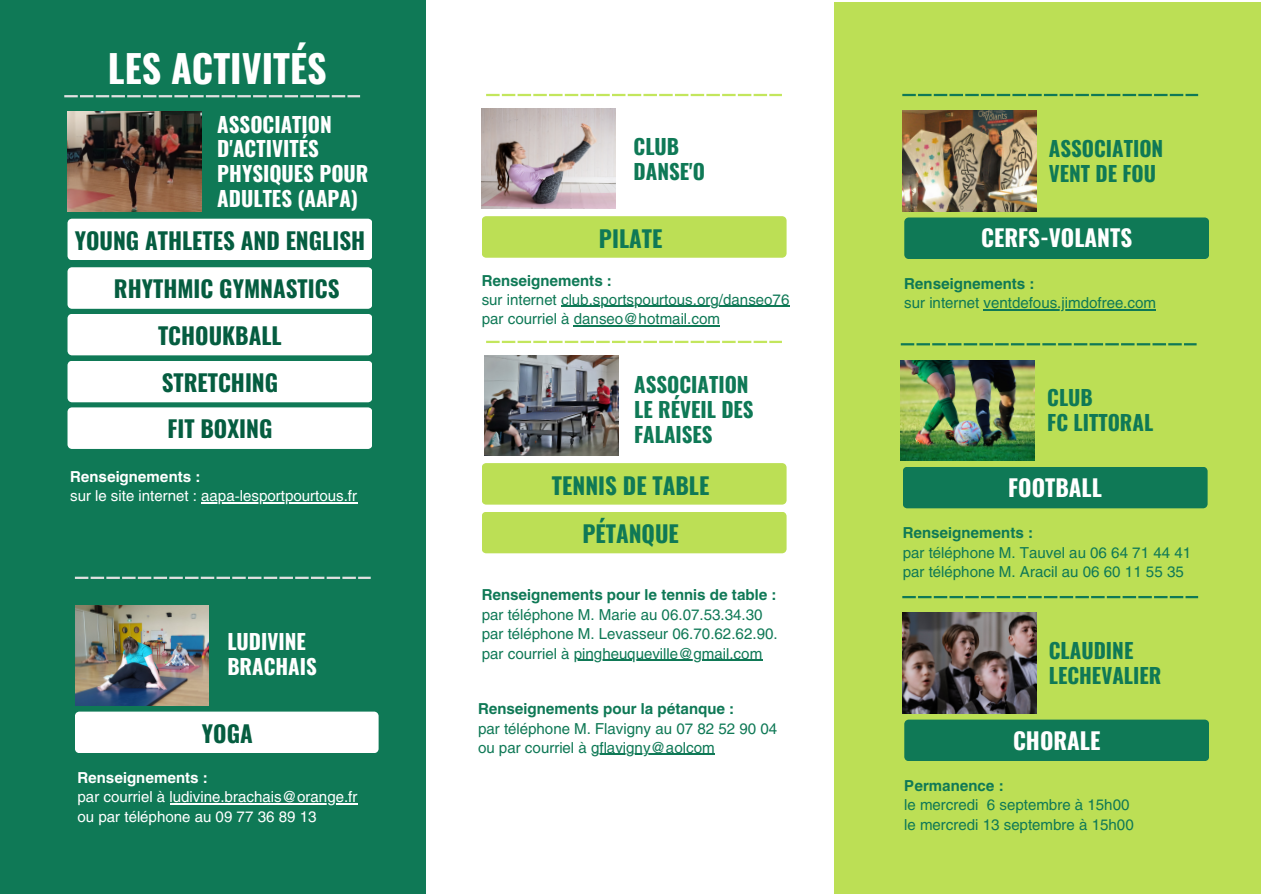
<style>
.page{position:relative;width:1263px;height:894px;background:#fff}
.page>*{position:absolute;margin:0;border:0;box-sizing:border-box;transform-origin:0 0}
.t1{font:700 37.95px "Oswald";color:#fff}
.t2{font:700 22.95px "Oswald";color:#055d40}
.t3{font:700 22.95px "Oswald";color:#fff}
.t4{font:700 22.95px "Oswald";color:#0f7956}
.t5{font:700 21px/24.9px "Oswald";color:#0f7956}
.t6{font:700 21px/24.9px "Oswald";color:#fff}
.t7{font:15px/19.4px "Helios";color:#0f7956}
.t8{font:700 15px "Helios";color:#0f7956}
.t9{font:15px "Helios";color:#fff}
.t10{font:700 15px "Helios";color:#fff}
</style>
<div class="page">
<div style="left:0;top:0;width:425px;height:893px;background:#0f7956"></div>
<img style="left:68px;top:112px;width:133px;height:28px">
<div style="left:834px;top:2px;width:427px;height:891px;background:#bcdf55"></div>
<svg style="left:64px;top:95px;width:296px;height:2px"></svg>
<svg style="left:68px;top:267px;width:304px;height:182px;background:#e9f2ef"></svg>
<svg style="left:67px;top:140px;width:305px;height:120px"></svg>
<img style="left:75px;top:605px;width:134px;height:100px">
<div style="left:75px;top:711px;width:304px;height:42px;background:#fff"></div>
<svg style="left:75px;top:576px;width:296px;height:2px"></svg>
<img style="left:482px;top:109px;width:134px;height:100px">
<div style="left:482px;top:216px;width:305px;height:42px;background:#bcdf55"></div>
<svg style="left:486px;top:94px;width:296px;height:2px"></svg>
<img style="left:485px;top:355px;width:133px;height:100px">
<div style="left:482px;top:463px;width:305px;height:41px;background:#bcdf55"></div>
<hr style="left:486px;top:340px;width:14px;height:3px;background:#c3e65d">
<svg style="left:502px;top:340px;width:29px;height:3px"></svg>
<hr style="left:533px;top:340px;width:14px;height:3px;background:#c3e65d">
<svg style="left:549px;top:340px;width:29px;height:3px"></svg>
<hr style="left:580px;top:340px;width:14px;height:3px;background:#c3e65d">
<hr style="left:596px;top:340px;width:14px;height:3px;background:#c3e65d">
<svg style="left:612px;top:340px;width:29px;height:3px"></svg>
<hr style="left:643px;top:340px;width:14px;height:3px;background:#c3e65d">
<hr style="left:659px;top:340px;width:14px;height:3px;background:#c3e65d">
<svg style="left:675px;top:340px;width:29px;height:3px"></svg>
<hr style="left:706px;top:340px;width:14px;height:3px;background:#c3e65d">
<hr style="left:722px;top:340px;width:14px;height:3px;background:#c3e65d">
<svg style="left:738px;top:340px;width:44px;height:3px"></svg>
<div style="left:482px;top:512px;width:305px;height:41px;background:#bcdf55"></div>
<img style="left:902px;top:111px;width:134px;height:100px">
<div style="left:904px;top:217px;width:305px;height:42px;background:#0f7956"></div>
<svg style="left:902px;top:94px;width:296px;height:2px"></svg>
<img style="left:901px;top:360px;width:134px;height:100px">
<div style="left:903px;top:467px;width:305px;height:41px;background:#0f7956"></div>
<svg style="left:901px;top:343px;width:296px;height:2px"></svg>
<img style="left:902px;top:612px;width:134px;height:101px">
<div style="left:904px;top:719px;width:305px;height:42px;background:#0f7956"></div>
<hr style="left:902px;top:595px;width:14px;height:3px;background:#0f7956">
<svg style="left:918px;top:596px;width:29px;height:2px"></svg>
<hr style="left:949px;top:595px;width:14px;height:3px;background:#0f7956">
<hr style="left:965px;top:595px;width:14px;height:3px;background:#0f7956">
<svg style="left:981px;top:596px;width:29px;height:2px"></svg>
<hr style="left:1012px;top:595px;width:14px;height:3px;background:#0f7956">
<hr style="left:1028px;top:595px;width:14px;height:3px;background:#0f7956">
<svg style="left:1044px;top:596px;width:29px;height:2px"></svg>
<hr style="left:1075px;top:595px;width:14px;height:3px;background:#0f7956">
<hr style="left:1091px;top:595px;width:14px;height:3px;background:#0f7956">
<svg style="left:1107px;top:596px;width:29px;height:2px"></svg>
<hr style="left:1138px;top:595px;width:14px;height:3px;background:#0f7956">
<svg style="left:1154px;top:596px;width:44px;height:2px"></svg>
<hr style="left:201px;top:502px;width:156px;height:1px;background:#fff">
<hr style="left:170px;top:803px;width:187px;height:1px;background:#fff">
<hr style="left:561px;top:306px;width:228px;height:1px;background:#0f7956">
<hr style="left:574px;top:325px;width:146px;height:1px;background:#0f7956">
<hr style="left:574px;top:659px;width:188px;height:1px;background:#0f7956">
<hr style="left:591px;top:753px;width:124px;height:1px;background:#0f7956">
<hr style="left:984px;top:309px;width:172px;height:1px;background:#0f7956">
<p class="t1" style="left:108px;top:38px;width:220px">LES ACTIVITÉS</p>
<p class="t6" style="left:217px;top:111px;width:153px">ASSOCIATION<br>D'ACTIVITÉS<br>PHYSIQUES POUR<br>ADULTES (AAPA)</p>
<p class="t2" style="left:75px;top:222px;width:292px">YOUNG ATHLETES AND ENGLISH</p>
<p class="t2" style="left:114px;top:271px;width:227px">RHYTHMIC GYMNASTICS</p>
<p class="t2" style="left:158px;top:317px;width:125px">TCHOUKBALL</p>
<p class="t2" style="left:162px;top:364px;width:118px">STRETCHING</p>
<p class="t2" style="left:167px;top:410px;width:107px">FIT BOXING</p>
<p class="t10" style="left:70px;top:467px;width:132px">Renseignements :</p>
<p class="t9" style="left:70px;top:486px;width:289px">sur le site internet : aapa-lesportpourtous.fr</p>
<p class="t6" style="left:227px;top:627px;width:91px">LUDIVINE<br>BRACHAIS</p>
<p class="t2" style="left:202px;top:715px;width:52px">YOGA</p>
<p class="t10" style="left:78px;top:767px;width:132px">Renseignements :</p>
<p class="t9" style="left:78px;top:787px;width:281px">par courriel à ludivine.brachais@orange.fr</p>
<p class="t9" style="left:78px;top:806px;width:241px">ou par téléphone au 09 77 36 89 13</p>
<p class="t5" style="left:634px;top:133px;width:47px">CLUB</p>
<p class="t5" style="left:634px;top:158px;width:73px">DANSE'O</p>
<p class="t4" style="left:599px;top:220px;width:65px">PILATE</p>
<p class="t8" style="left:482px;top:270px;width:132px">Renseignements :</p>
<p class="t7" style="left:482px;top:289px;width:309px">sur internet club.sportspourtous.org/danseo76</p>
<p class="t7" style="left:482px;top:309px;width:240px">par courriel à danseo@hotmail.com</p>
<p class="t5" style="left:634px;top:371px;width:116px">ASSOCIATION</p>
<p class="t5" style="left:634px;top:396px;width:121px">LE RÉVEIL DES<br>FALAISES</p>
<p class="t4" style="left:552px;top:467px;width:159px">TENNIS DE TABLE</p>
<p class="t4" style="left:582px;top:515px;width:98px">PÉTANQUE</p>
<p class="t8" style="left:482px;top:585px;width:296px">Renseignements pour le tennis de table :</p>
<p class="t7" style="left:482px;top:604px;width:282px">par téléphone M. Marie au 06.07.53.34.30</p>
<p class="t7" style="left:482px;top:623px;width:297px">par téléphone M. Levasseur 06.70.62.62.90.</p>
<p class="t7" style="left:482px;top:643px;width:282px">par courriel à pingheuqueville@gmail.com</p>
<p class="t8" style="left:478px;top:699px;width:258px">Renseignements pour la pétanque :</p>
<p class="t7" style="left:478px;top:717px;width:301px">par téléphone M. Flavigny au 07 82 52 90 04 ou par courriel à gflavigny@aolcom</p>
<p class="t5" style="left:1049px;top:135px;width:116px">ASSOCIATION<br>VENT DE FOU</p>
<p class="t3" style="left:981px;top:220px;width:153px">CERFS-VOLANTS</p>
<p class="t8" style="left:904px;top:274px;width:132px">Renseignements :</p>
<p class="t7" style="left:904px;top:293px;width:253px">sur internet ventdefous.jimdofree.com</p>
<p class="t5" style="left:1047px;top:384px;width:47px">CLUB</p>
<p class="t5" style="left:1047px;top:409px;width:108px">FC LITTORAL</p>
<p class="t3" style="left:1008px;top:469px;width:95px">FOOTBALL</p>
<p class="t8" style="left:903px;top:523px;width:132px">Renseignements :</p>
<p class="t7" style="left:903px;top:542px;width:290px">par téléphone M. Tauvel au 06 64 71 44 41</p>
<p class="t7" style="left:903px;top:561px;width:283px">par téléphone M. Aracil au 06 60 11 55 35</p>
<p class="t5" style="left:1049px;top:637px;width:114px">CLAUDINE<br>LECHEVALIER</p>
<p class="t3" style="left:1013px;top:722px;width:89px">CHORALE</p>
<p class="t8" style="left:904px;top:775px;width:101px">Permanence :</p>
<p class="t7" style="left:904px;top:794px;width:227px">le mercredi 6 septembre à 15h00</p>
<p class="t7" style="left:904px;top:814px;width:231px">le mercredi 13 septembre à 15h00</p>
</div>
